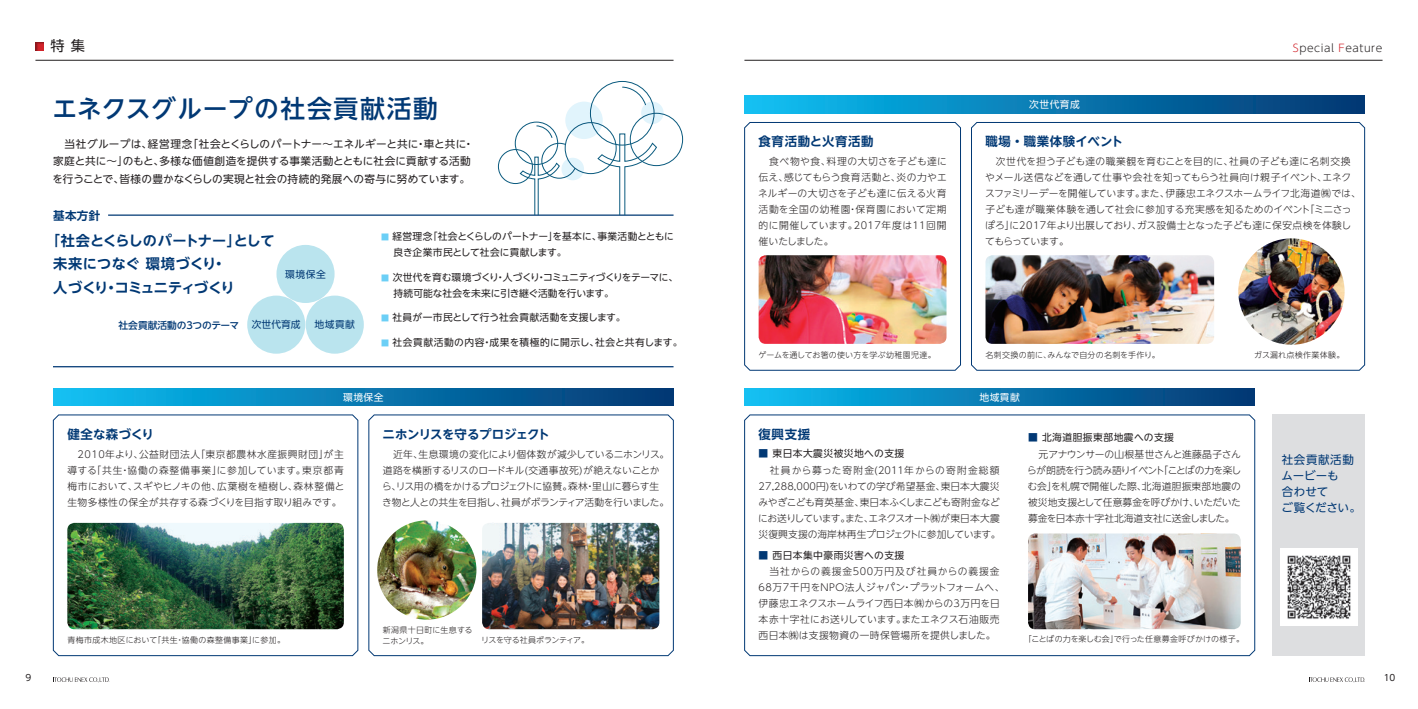
<style>
.page{position:relative;width:1418px;height:709px;background:#fff}
.page>*{position:absolute;margin:0;border:0;box-sizing:border-box;transform-origin:0 0}
.t1{font:500 24.75px "UD Shin Go NT Pro";letter-spacing:.05em;color:#013874}
.t2{font:700 14.12px/23px "UD Shin Go NT Pro De";letter-spacing:-.02em;color:#013874}
.t3{font:14.12px "UD Shin Go NT Pro";color:#231f20}
.t4{font:700 12.38px "UD Shin Go NT Pro De";letter-spacing:.025em;color:#013874}
.t5{font:700 12.38px "UD Shin Go NT Pro De";letter-spacing:-.02em;color:#013874}
.t6{font:700 12.38px "UD Shin Go NT Pro De";letter-spacing:.05em;color:#013874}
.t7{font:700 12.38px "UD Shin Go NT Pro De";letter-spacing:.005em;color:#013874}
.t8{font:11.5px/16px "UD Shin Go NT Pro";letter-spacing:.015em;color:#013874}
.t9{font:700 11.5px "UD Shin Go NT Pro De";color:#013874}
.t10{font:10.62px/17.8px "UD Shin Go NT Pro";letter-spacing:.01em;color:#231f20}
.t11{font:300 10.62px "UD Shin Go NT Pro";letter-spacing:.05em;color:#231f20}
.t12{font:300 9.75px/16px "UD Shin Go NT Pro";color:#231f20;text-align:justify}
.t13{font:300 9.75px/16px "UD Shin Go NT Pro";letter-spacing:.04em;color:#231f20}
.t14{font:300 9.75px/16px "UD Shin Go NT Pro";letter-spacing:-.02em;color:#231f20}
.t15{font:300 9.75px/16px "UD Shin Go NT Pro";letter-spacing:-.025em;color:#231f20}
.t16{font:9.75px/16px "UD Shin Go NT Pro";letter-spacing:-.04em;color:#231f20}
.t17{font:9.75px/16px "UD Shin Go NT Pro";letter-spacing:-.01em;color:#231f20}
.t18{font:9.75px "UD Shin Go NT Pro";letter-spacing:.055em;color:#231f20}
.t19{font:9.75px "UD Shin Go NT Pro";letter-spacing:.015em;color:#231f20}
.t20{font:9.75px "UD Shin Go NT Pro";letter-spacing:.05em;color:#013874}
.t21{font:500 9.75px "UD Shin Go NT Pro";letter-spacing:-.02em;color:#013874}
.t22{font:9.75px "UD Shin Go NT Pro";letter-spacing:.05em;color:#fff}
.t23{font:8.88px "UD Shin Go NT Pro";color:#231f20}
.t24{font:300 8px/11.5px "UD Shin Go NT Pro";letter-spacing:.025em;color:#231f20}
.t25{font:300 8px "UD Shin Go NT Pro";letter-spacing:.05em;color:#231f20}
.t26{font:300 8px "UD Shin Go NT Pro";letter-spacing:-.025em;color:#231f20}
.s1{color:#d1232a}
.s2{font-size:8px;color:#6bcff6}
.s3{font-weight:400;color:#013874}
.s4{font-weight:400}
</style>
<div class="page">
<svg style="left:53px;top:414px;width:305px;height:242px"></svg>
<svg style="left:744px;top:414px;width:511px;height:242px"></svg>
<svg style="left:744px;top:122px;width:216px;height:248px"></svg>
<svg style="left:368px;top:414px;width:305px;height:242px"></svg>
<svg style="left:971px;top:122px;width:393px;height:248px"></svg>
<div style="left:1272px;top:415px;width:92px;height:241px;background:#dddee0"></div>
<img style="left:1280px;top:548px;width:77px;height:77px">
<div style="left:35px;top:40px;width:11px;height:11px;background:#231f20;opacity:.4"></div>
<hr style="left:35px;top:60px;width:638px;height:1px;background:#231f20">
<hr style="left:744px;top:60px;width:638px;height:1px;background:#231f20">
<hr style="left:108px;top:214px;width:565px;height:2px;background:#013874">
<hr style="left:53px;top:366px;width:620px;height:1px;background:#013874">
<div style="left:276px;top:245px;width:58px;height:58px;background:#bae4ee;border-radius:50%"></div>
<div style="left:247px;top:295px;width:58px;height:59px;background:#bae4ee;border-radius:50%"></div>
<div style="left:306px;top:295px;width:58px;height:59px;background:#bae4ee;border-radius:50%"></div>
<div style="left:541px;top:143px;width:36px;height:35px;border:1px solid #0a5a7e;border-radius:50%"></div>
<div style="left:515px;top:122px;width:43px;height:43px;border:1px solid #0a5a7e;border-radius:50%"></div>
<div style="left:498px;top:149px;width:34px;height:35px;border:1px solid #0a5a7e;border-radius:50%"></div>
<svg style="left:520px;top:157px;width:39px;height:58px"></svg>
<svg style="left:536px;top:125px;width:16px;height:13px"></svg>
<div style="left:565px;top:122px;width:51px;height:52px;background:#fff;border:1px solid #0a5a7e;border-radius:50%"></div>
<svg style="left:597px;top:134px;width:60px;height:81px"></svg>
<svg style="left:622px;top:87px;width:24px;height:18px"></svg>
<div style="left:53px;top:388px;width:620px;height:18px;background:linear-gradient(to right,#0ec1f4,#023571)"></div>
<div style="left:744px;top:388px;width:510px;height:18px;background:linear-gradient(to right,#0ec1f4,#023571)"></div>
<div style="left:744px;top:96px;width:620px;height:17px;background:linear-gradient(to right,#0ec1f4,#023571)"></div>
<img style="left:67px;top:523px;width:277px;height:106px">
<img style="left:758px;top:255px;width:188px;height:89px">
<img style="left:1028px;top:533px;width:212px;height:96px">
<img style="left:985px;top:255px;width:229px;height:89px">
<img style="left:482px;top:523px;width:177px;height:106px">
<img style="left:377px;top:520px;width:99px;height:99px;border-radius:50px">
<img style="left:1238px;top:238px;width:106px;height:107px;border-radius:53px">
<svg style="left:561px;top:158px;width:23px;height:22px"></svg>
<div style="left:565px;top:102px;width:37px;height:37px;background:#e1f4fc;border-radius:50%"></div>
<svg style="left:641px;top:102px;width:22px;height:22px"></svg>
<svg style="left:53px;top:677px;width:57px;height:5px"></svg>
<svg style="left:1309px;top:677px;width:56px;height:5px"></svg>
<h2 class="t3" style="left:50px;top:35px;width:36px">特 集</h2>
<p class="t11" style="left:1292px;top:39px;width:91px"><span class="s1">S</span>pecial <span class="s1">F</span>eature</p>
<h1 class="t1" style="left:52px;top:88px;width:387px">エネクスグループの社会貢献活動</h1>
<p class="t10" style="left:52px;top:134px;width:423px">　当社グループは、経営理念「社会とくらしのパートナー～エネルギーと共に・車と共に・家庭と共に～」のもと、多様な価値創造を提供する事業活動とともに社会に貢献する活動を行うことで、皆様の豊かなくらしの実現と社会の持続的発展への寄与に努めています。</p>
<p class="t9" style="left:53px;top:206px;width:49px">基本方針</p>
<h2 class="t2" style="left:53px;top:229px;width:223px;text-indent:-7px">「社会とくらしのパートナー」として未来につなぐ 環境づくり・<br>人づくり・コミュニティづくり</h2>
<p class="t20" style="left:285px;top:266px;width:42px">環境保全</p>
<p class="t21" style="left:119px;top:317px;width:122px">社会貢献活動の３つのテーマ</p>
<p class="t20" style="left:252px;top:317px;width:50px">次世代育成</p>
<p class="t20" style="left:314px;top:317px;width:42px">地域貢献</p>
<p class="t17" style="left:393px;top:228px;width:282px;text-indent:-12px"><span class="s2">■</span> 経営理念「社会とくらしのパートナー」を基本に、事業活動とともに良き企業市民として社会に貢献します。</p>
<p class="t16" style="left:393px;top:269px;width:286px;text-indent:-12px"><span class="s2">■</span> 次世代を育む環境づくり・人づくり・コミュニティづくりをテーマに、持続可能な社会を未来に引き継ぐ活動を行います。</p>
<p class="t19" style="left:381px;top:310px;width:246px"><span class="s2">■</span> 社員が一市民として行う社会貢献活動を支援します。</p>
<p class="t18" style="left:381px;top:334px;width:303px"><span class="s2">■</span> 社会貢献活動の内容・成果を積極的に開示し、社会と共有します。</p>
<p class="t6" style="left:758px;top:132px;width:116px">食育活動と火育活動</p>
<p class="t12" style="left:758px;top:153px;width:190px">　食べ物や食、料理の大切さを子ども達に伝え、感じてもらう食育活動と、炎の力やエネルギーの大切さを子ども達に伝える火育活動を全国の幼稚園・保育園において定期的に開催しています。2017年度は11回開催いたしました。</p>
<p class="t22" style="left:1029px;top:97px;width:52px">次世代育成</p>
<p class="t4" style="left:985px;top:132px;width:139px">職場・職業体験イベント</p>
<p class="t12" style="left:985px;top:153px;width:377px;text-align:left">　次世代を担う子ども達の職業観を育むことを目的に、社員の子ども達に名刺交換やメール送信などを通して仕事や会社を知ってもらう社員向け親子イベント、エネクスファミリーデーを開催しています。また、伊藤忠エネクスホームライフ北海道㈱では、子ども達が職業体験を通して社会に参加する充実感を知るためのイベント「ミニさっぽろ」に2017年より出展しており、ガス設備士となった子ども達に保安点検を体験してもらっています。</p>
<p class="t24" style="left:758px;top:349px;width:179px">ゲームを通してお箸の使い方を学ぶ幼稚園児達。</p>
<p class="t24" style="left:985px;top:349px;width:176px">名刺交換の前に、みんなで自分の名刺を手作り。</p>
<p class="t25" style="left:1254px;top:348px;width:92px">ガス漏れ点検作業体験。</p>
<p class="t22" style="left:343px;top:389px;width:42px">環境保全</p>
<p class="t22" style="left:979px;top:389px;width:42px">地域貢献</p>
<p class="t5" style="left:382px;top:424px;width:169px">ニホンリスを守るプロジェクト</p>
<p class="t4" style="left:67px;top:424px;width:88px">健全な森づくり</p>
<p class="t7" style="left:758px;top:424px;width:53px">復興支援</p>
<p class="t14" style="left:1027px;top:429px;width:215px"><span class="s3">■</span> <span class="s4">北海道胆振東部地震への支援<br></span>　元アナウンサーの山根基世さんと進藤晶子さんらが朗読を行う読み語りイベント「ことばの力を楽しむ会」を札幌で開催した際、北海道胆振東部地震の被災地支援として任意募金を呼びかけ、いただいた募金を日本赤十字社北海道支社に送金しました。</p>
<p class="t15" style="left:382px;top:445px;width:289px">　近年、生息環境の変化により個体数が減少しているニホンリス。道路を横断するリスのロードキル(交通事故死)が絶えないことから、リス用の橋をかけるプロジェクトに協賛。森林・里山に暮らす生き物と人との共生を目指し、社員がボランティア活動を行いました。</p>
<p class="t12" style="left:67px;top:445px;width:279px">　2010年より、公益財団法人「東京都農林水産振興財団」が主導する「共生・協働の森整備事業」に参加しています。東京都青梅市において、スギやヒノキの他、広葉樹を植樹し、森林整備と生物多様性の保全が共存する森づくりを目指す取り組みです。</p>
<p class="t12" style="left:758px;top:445px;width:244px;text-align:left"><span class="s3">■</span> <span class="s4">東日本大震災被災地への支援<br></span>　社員から募った寄附金(2011年からの寄附金総額<br>27,288,000円)をいわての学び希望基金、東日本大震災みやぎこども育英基金、東日本ふくしまこども寄附金などにお送りしています。また、エネクスオート㈱が東日本大震災復興支援の海岸林再生プロジェクトに参加しています。</p>
<p class="t13" style="left:758px;top:547px;width:247px"><span class="s3">■</span> <span class="s4">西日本集中豪雨災害への支援<br></span>　当社からの義援金500万円及び社員からの義援金<br>68万7千円をNPO法人ジャパン・プラットフォームへ、伊藤忠エネクスホームライフ西日本㈱からの3万円を日本赤十字社にお送りしています。またエネクス石油販売西日本㈱は支援物資の一時保管場所を提供しました。</p>
<p class="t24" style="left:382px;top:623px;width:91px">新潟県十日町に生息するニホンリス。</p>
<p class="t25" style="left:67px;top:634px;width:219px">青梅市成木地区において「共生・協働の森整備事業」に参加。</p>
<p class="t26" style="left:481px;top:634px;width:109px">リスを守る社員ボランティア。</p>
<p class="t24" style="left:1023px;top:632px;width:222px">「ことばの力を楽しむ会」で行った任意募金呼びかけの様子。</p>
<p class="t8" style="left:1281px;top:451px;width:81px">社会貢献活動ムービーも<br>合わせて<br>ご覧ください。</p>
<p class="t23" style="left:25px;top:670px;width:7px">9</p>
<p class="t23" style="left:1383px;top:670px;width:13px">10</p>
</div>
